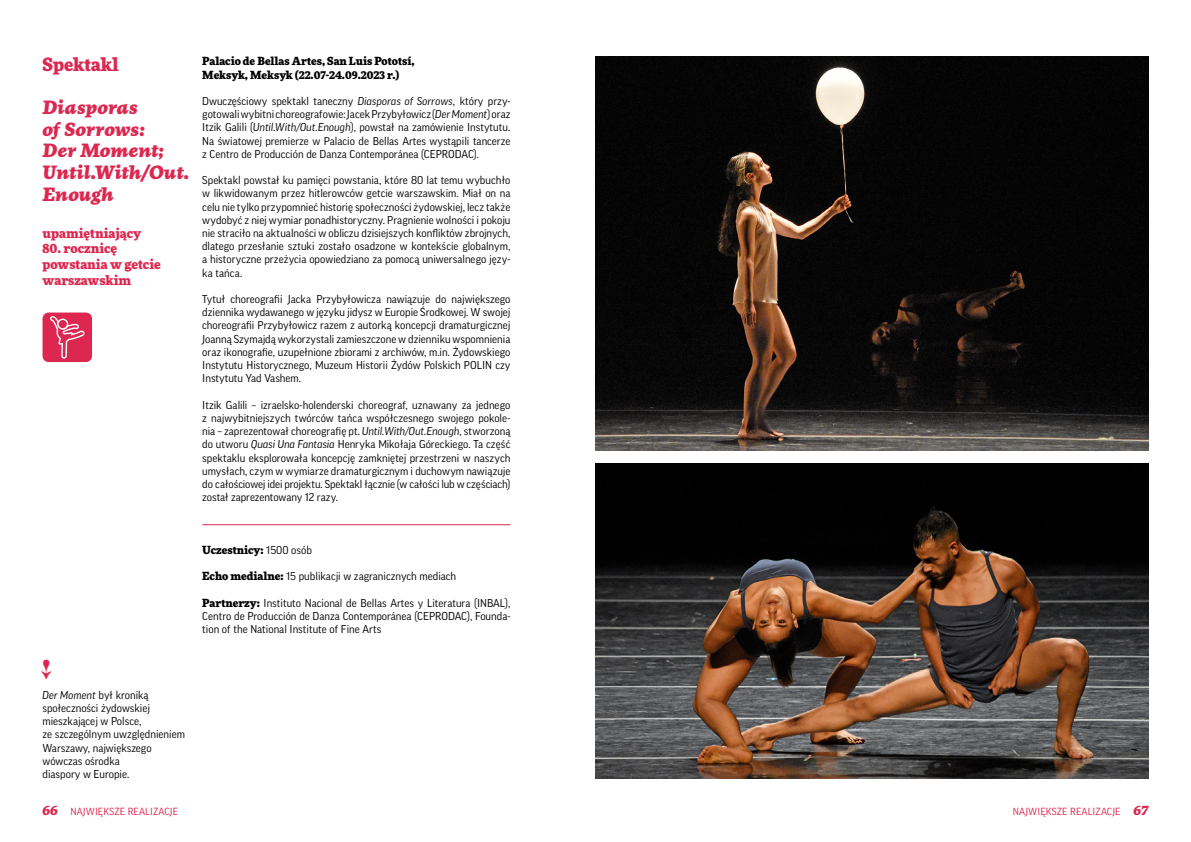
<style>
.page{position:relative;width:1191px;height:842px;background:#fff}
.page>*{position:absolute;margin:0;border:0;box-sizing:border-box;transform-origin:0 0}
.t1{font:italic 900 expanded 18px/21.6px "More Pro";color:#dc2850}
.t2{font:900 18px "More Pro";color:#dc2850}
.t3{font:900 13px/15.6px "More Pro";color:#dc2850}
.t4{font:11px/13.2px "Good Pro";color:#000;text-align:justify}
.t5{font:900 11px/13.2px "More Pro";color:#000}
.t6{font:10px "Good Pro";letter-spacing:.01em;color:#dc2850}
.s1{font-style:italic}
.s2{font-family:"Good Pro";font-weight:400}
.s3{font-family:"More Pro";font-weight:900}
.s4{font-family:"More Pro";font-weight:900;font-style:italic;font-stretch:expanded;font-size:13px}
</style>
<div class="page">
<hr style="left:202px;top:524px;width:308px;height:1px;background:#dc2850">
<img style="left:595px;top:463px;width:553px;height:315px">
<img style="left:595px;top:57px;width:553px;height:394px">
<div style="left:43px;top:313px;width:49px;height:49px;background:#dc2850;border-radius:6px"></div>
<svg style="left:50px;top:316px;width:35px;height:43px"></svg>
<h1 class="t2" style="left:43px;top:50px;width:78px">Spektakl</h1>
<h1 class="t1" style="left:43px;top:95px;width:148px">Diasporas<br>of Sorrows:<br>Der Moment;<br>Until.With/Out.<br>Enough</h1>
<p class="t3" style="left:43px;top:224px;width:100px">upamiętniający</p>
<p class="t3" style="left:43px;top:240px;width:120px">80. rocznicę powstania w getcie warszawskim</p>
<p class="t5" style="left:202px;top:54px;width:214px">Palacio de Bellas Artes, San Luis Pototsí,<br>Meksyk, Meksyk (22.07-24.09.2023 r.)</p>
<p class="t4" style="left:202px;top:94px;width:310px">Dwuczęściowy spektakl taneczny <span class="s1">Diasporas of Sorrows</span>, który przy&shy;gotowali wybitni choreografowie: Jacek Przybyłowicz (<span class="s1">Der Moment</span>) oraz Itzik Galili (<span class="s1">Until.With/Out.Enough</span>), powstał na zamówienie Instytutu.<br>Na światowej premierze w Palacio de Bellas Artes wystąpili tancerze z Centro de Producción de Danza Contemporánea (CEPRODAC).</p>
<p class="t4" style="left:202px;top:174px;width:310px">Spektakl powstał ku pamięci powstania, które 80 lat temu wybuchło w likwidowanym przez hitlerowców getcie warszawskim. Miał on na celu nie tylko przypomnieć historię społeczności żydowskiej, lecz także wydobyć z niej wymiar ponadhistoryczny. Pragnienie wolności i pokoju nie straciło na aktualności w obliczu dzisiejszych konfliktów zbrojnych, dlatego przesłanie sztuki zostało osadzone w kontekście globalnym, a historyczne przeżycia opowiedziano za pomocą uniwersalnego języ&shy;ka tańca.</p>
<p class="t4" style="left:202px;top:292px;width:310px">Tytuł choreografii Jacka Przybyłowicza nawiązuje do największego dziennika wydawanego w języku jidysz w Europie Środkowej. W swojej choreografii Przybyłowicz razem z autorką koncepcji dramaturgicznej Joanną Szymajdą wykorzystali zamieszczone w dzienniku wspomnienia oraz ikonografie, uzupełnione zbiorami z archiwów, m.in. Żydowskiego Instytutu Historycznego, Muzeum Historii Żydów Polskich POLIN czy Instytutu Yad Vashem.</p>
<p class="t4" style="left:202px;top:398px;width:310px">Itzik Galili – izraelsko-holenderski choreograf, uznawany za jednego z najwybitniejszych twórców tańca współczesnego swojego pokole&shy;nia – zaprezentował choreografię pt. <span class="s1">Until.With/Out.Enough</span>, stworzoną do utworu <span class="s1">Quasi Una Fantasia</span> Henryka Mikołaja Góreckiego. Ta część spektaklu eksplorowała koncepcję zamkniętej przestrzeni w naszych umysłach, czym w wymiarze dramaturgicznym i duchowym nawiązuje do całościowej idei projektu. Spektakl łącznie (w całości lub w częściach) został zaprezentowany 12 razy.</p>
<p class="t5" style="left:202px;top:542px;width:111px">Uczestnicy: <span class="s2">1500 osób</span></p>
<p class="t4" style="left:202px;top:570px;width:255px"><span class="s3">Echo medialne:</span> 15 publikacji w zagranicznych mediach</p>
<p class="t4" style="left:202px;top:596px;width:310px"><span class="s3">Partnerzy:</span> Instituto Nacional de Bellas Artes y Literatura (INBAL), Centro de Producción de Danza Contemporánea (CEPRODAC), Founda&shy;tion of the National Institute of Fine Arts</p>
<p class="t4" style="left:43px;top:688px;width:144px;text-align:left"><span class="s1">Der Moment</span> był kroniką społeczności żydowskiej mieszkającej w Polsce,<br>ze szczególnym uwzględnieniem<br>Warszawy, największego wówczas ośrodka<br>diaspory w Europie.</p>
<p class="t6" style="left:43px;top:806px;width:137px"><span class="s4">66</span> NAJWIĘKSZE REALIZACJE</p>
<p class="t6" style="left:1012px;top:806px;width:137px">NAJWIĘKSZE REALIZACJE <span class="s4">67</span></p>
</div>
